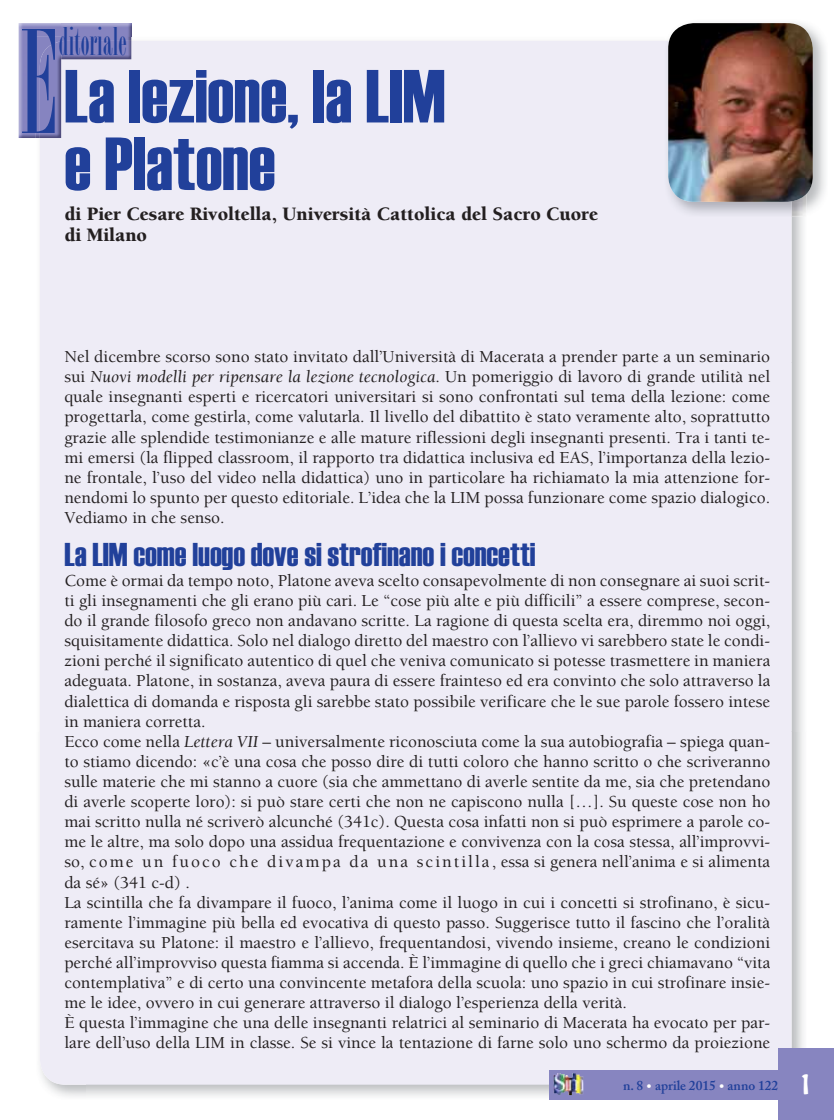
<style>
.page{position:relative;width:834px;height:1120px;background:#fff}
.page>*{position:absolute;margin:0;border:0;box-sizing:border-box;transform-origin:0 0}
.t1{font:156px "Bordeaux Roman Bold Let Plain";color:#21409a}
.t2{font:75px/67.5px "Haettenschweiler";color:#21409a}
.t3{font:42px "Bordeaux Roman Bold Let Plain";color:#21409a}
.t4{font:33px "Haettenschweiler";color:#21409a}
.t5{font:900 19.5px/21px "Berkeley";color:#231f20}
.t6{font:500 17.25px/20.1px "Berkeley";color:#231f20;text-align:justify}
.t7{font:600 13.5px "Adobe Caslon Pro";color:#21409a}
.s1{font-weight:400;font-style:italic}
.s2{font-weight:700;color:#fff}
.s3{font-family:"Hobo";font-weight:400;font-size:24px;color:#fff}
</style>
<div class="page">
<img style="left:39px;top:731px;width:48px;height:366px">
<img style="left:791px;top:731px;width:13px;height:317px">
<img style="left:791px;top:216px;width:13px;height:515px">
<div style="left:40px;top:41px;width:751px;height:1043px;background:#eeecf6;border-radius:26px"></div>
<img style="left:61px;top:23px;width:70px;height:36px">
<img style="left:19px;top:23px;width:42px;height:115px">
<img style="left:36px;top:37px;width:25px;height:101px">
<img style="left:40px;top:41px;width:21px;height:97px">
<div style="left:778px;top:1048px;width:56px;height:71px;background:#8785c0"></div>
<div style="left:549px;top:1069px;width:237px;height:30px;background:#8785c0"></div>
<img style="left:553px;top:1073px;width:30px;height:21px">
<img style="left:670px;top:23px;width:155px;height:189px">
<img style="left:668px;top:41px;width:123px;height:173px">
<img style="left:668px;top:23px;width:145px;height:179px;border-radius:26px">
<h1 class="t1" style="left:20px;top:29px;width:40px">E</h1>
<h3 class="t3" style="left:59px;top:27px;width:69px">ditoriale</h3>
<h2 class="t2" style="left:64px;top:67px;width:383px">La lezione, la LIM e Platone</h2>
<p class="t5" style="left:64px;top:204px;width:535px">di Pier Cesare Rivoltella, Università Cattolica del Sacro Cuore di Milano</p>
<p class="t6" style="left:64px;top:348px;width:707px">Nel dicembre scorso sono stato invitato dall’Università di Macerata a prender parte a un seminario sui <span class="s1">Nuovi modelli per ripensare la lezione tecnologica</span>. Un pomeriggio di lavoro di grande utilità nel quale insegnanti esperti e ricercatori universitari si sono confrontati sul tema della lezione: come progettarla, come gestirla, come valutarla. Il livello del dibattito è stato veramente alto, soprattutto grazie alle splendide testimonianze e alle mature riflessioni degli insegnanti presenti. Tra i tanti te&shy;mi emersi (la flipped classroom, il rapporto tra didattica inclusiva ed EAS, l’importanza della lezio&shy;ne frontale, l’uso del video nella didattica) uno in particolare ha richiamato la mia attenzione for&shy;nendomi lo spunto per questo editoriale. L’idea che la LIM possa funzionare come spazio dialogico.<br>Vediamo in che senso.</p>
<h3 class="t4" style="left:64px;top:542px;width:473px">La LIM come luogo dove si strofinano i concetti</h3>
<p class="t6" style="left:64px;top:572px;width:707px;text-align:left">Come è ormai da tempo noto, Platone aveva scelto consapevolmente di non consegnare ai suoi scrit&shy;ti gli insegnamenti che gli erano più cari. Le “cose più alte e più difficili” a essere comprese, secon&shy;do il grande filosofo greco non andavano scritte. La ragione di questa scelta era, diremmo noi oggi, squisitamente didattica. Solo nel dialogo diretto del maestro con l’allievo vi sarebbero state le condi&shy;zioni perché il significato autentico di quel che veniva comunicato si potesse trasmettere in maniera adeguata. Platone, in sostanza, aveva paura di essere frainteso ed era convinto che solo attraverso la dialettica di domanda e risposta gli sarebbe stato possibile verificare che le sue parole fossero intese in maniera corretta.<br>Ecco come nella <span class="s1">Lettera VII</span> – universalmente riconosciuta come la sua autobiografia – spiega quan&shy;to stiamo dicendo: «c’è una cosa che posso dire di tutti coloro che hanno scritto o che scriveranno sulle materie che mi stanno a cuore (sia che ammettano di averle sentite da me, sia che pretendano di averle scoperte loro): si può stare certi che non ne capiscono nulla […]. Su queste cose non ho mai scritto nulla né scriverò alcunché (341c). Questa cosa infatti non si può esprimere a parole co&shy;me le altre, ma solo dopo una assidua frequentazione e convivenza con la cosa stessa, all’improvvi&shy;so, come un fuoco che divampa da una scintilla, essa si genera nell’anima e si alimenta da sé» (341 c-d) .<br>La scintilla che fa divampare il fuoco, l’anima come il luogo in cui i concetti si strofinano, è sicu&shy;ramente l’immagine più bella ed evocativa di questo passo. Suggerisce tutto il fascino che l’oralità esercitava su Platone: il maestro e l’allievo, frequentandosi, vivendo insieme, creano le condizioni perché all’improvviso questa fiamma si accenda. È l’immagine di quello che i greci chiamavano “vita contemplativa” e di certo una convincente metafora della scuola: uno spazio in cui strofinare insie&shy;me le idee, ovvero in cui generare attraverso il dialogo l’esperienza della verità.<br>È questa l’immagine che una delle insegnanti relatrici al seminario di Macerata ha evocato per par&shy;lare dell’uso della LIM in classe. Se si vince la tentazione di farne solo uno schermo da proiezione</p>
<p class="t7" style="left:623px;top:1076px;width:191px">n. 8 <span class="s2">R</span> aprile 2015 <span class="s2">R</span> anno 122 <span class="s3">1</span></p>
</div>
